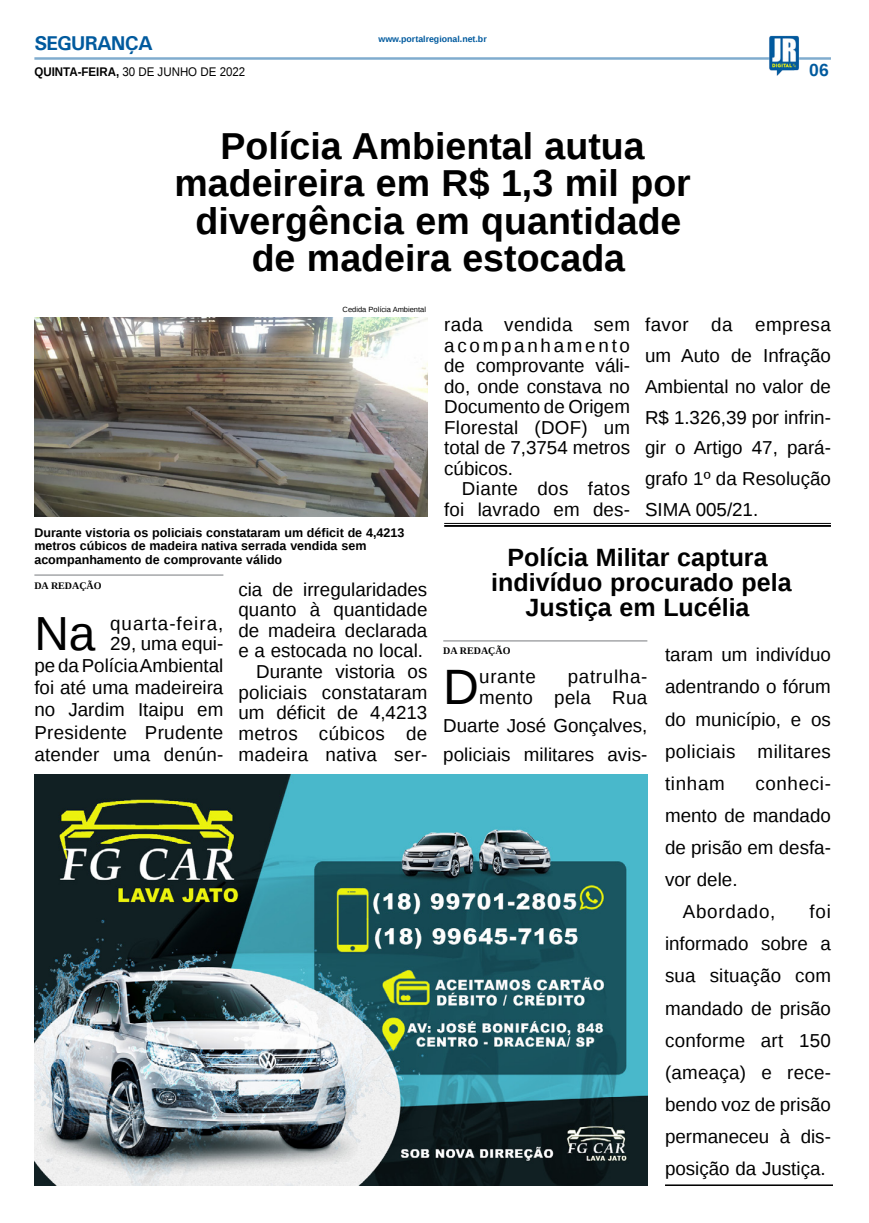
<style>
.page{position:relative;width:869px;height:1223px;background:#fff}
.page>*{position:absolute;margin:0;border:0;box-sizing:border-box;transform-origin:0 0}
.MATÉRIA{font:49.62px "Liberation Sans";color:#000}
.MATÉRIA-2{font:47.88px "Liberation Sans";color:#000}
.TÍTULO{font:700 37.5px "Liberation Sans";color:#000}
.TÍTULO-2{font:700 25px/25px "Liberation Sans";color:#000;text-align:center}
.TITULO_PG{font:700 20px "Univers";letter-spacing:-.04em;color:#005a9e}
.MATÉRIA-3{font:18.75px/32.1px "Liberation Sans";color:#000;text-align:justify}
.MATÉRIA-4{font:18.75px/20px "Liberation Sans";letter-spacing:.055em;color:#000}
.MATÉRIA-5{font:18.75px/21.2px "Liberation Sans";letter-spacing:.02em;color:#000;text-align:right}
.MATÉRIA-6{font:18.75px "Liberation Sans";letter-spacing:.04em;color:#000}
.TÍTULO-3{font:700 17.5px "Liberation Sans";color:#005a9e}
.LEGENDA{font:700 12.5px/13.8px "Liberation Sans";color:#000}
.DATA_PG{font:12.5px "Liberation Sans";color:#000;scale:.92 1}
.CRÉDITO_NOME{font:700 10px "Liberation Serif";color:#000}
.DATA_PG-2{font:700 8.75px "Liberation Sans";color:#005a9e}
.CRÉDITO_FOTO{font:7.5px "Liberation Sans";color:#000}
.s1{font-weight:700}
</style>
<div class="page">
<hr style="left:34px;top:57px;width:796px;height:3px;background:#005a9e">
<img style="left:768px;top:36px;width:30px;height:40px">
<hr style="left:664px;top:1184px;width:168px;height:1px;background:#000">
<hr style="left:664px;top:1185px;width:168px;height:1px;background:#000">
<img style="left:34px;top:775px;width:613px;height:410px">
<img style="left:34px;top:317px;width:393px;height:199px">
<hr style="left:34px;top:574px;width:189px;height:1px;background:#939598">
<hr style="left:444px;top:523px;width:386px;height:1px;background:#000">
<hr style="left:444px;top:525px;width:386px;height:2px;background:#000">
<hr style="left:443px;top:640px;width:204px;height:1px;background:#939598">
<p class="TITULO_PG" style="left:34px;top:31px;width:120px">SEGURANÇA</p>
<p class="DATA_PG" style="left:34px;top:65px;width:230px"><span class="s1">QUINTA-FEIRA,</span> 30 DE JUNHO DE 2022</p>
<p class="DATA_PG-2" style="left:378px;top:33px;width:110px">www.portalregional.net.br</p>
<p class="TÍTULO" style="left:220px;top:120px;width:425px">Polícia Ambiental autua</p>
<p class="TÍTULO" style="left:174px;top:157px;width:517px">madeireira em R$ 1,3 mil por</p>
<p class="TÍTULO" style="left:195px;top:195px;width:487px">divergência em quantidade</p>
<p class="TÍTULO" style="left:251px;top:232px;width:375px">de madeira estocada</p>
<p class="CRÉDITO_FOTO" style="left:342px;top:305px;width:85px">Cedida Polícia Ambiental</p>
<p class="TÍTULO-3" style="left:808px;top:58px;width:21px">06</p>
<p class="MATÉRIA-3" style="left:444px;top:315px;width:187px;line-height:20.5px">rada vendida sem acompanhamento de comprovante váli&shy;do, onde constava no Documento de Origem Florestal (DOF) um total de 7,3754 metros cúbicos.</p>
<p class="MATÉRIA-3" style="left:444px;top:479px;width:187px;line-height:20.5px;text-align:right">Diante dos fatos foi lavrado em des-</p>
<p class="MATÉRIA-3" style="left:644px;top:310px;width:187px;line-height:30.8px">favor da empresa um Auto de Infração Ambiental no valor de R$ 1.326,39 por infrin&shy;gir o Artigo 47, pará&shy;grafo 1º da Resolução SIMA 005/21.</p>
<p class="LEGENDA" style="left:34px;top:525px;width:371px">Durante vistoria os policiais constataram um déficit de 4,4213 metros cúbicos de madeira nativa serrada vendida sem</p>
<p class="LEGENDA" style="left:34px;top:553px;width:249px">acompanhamento de comprovante válido</p>
<p class="TÍTULO-2" style="left:507px;top:544px;width:261px">Polícia Militar captura</p>
<p class="TÍTULO-2" style="left:491px;top:569px;width:302px">indivíduo procurado pela<br>Justiça em Lucélia</p>
<p class="CRÉDITO_NOME" style="left:443px;top:644px;width:69px">DA REDAÇÃO</p>
<p class="MATÉRIA" style="left:443px;top:659px;width:37px">D</p>
<p class="MATÉRIA-3" style="left:479px;top:661px;width:58px">urante</p>
<p class="CRÉDITO_NOME" style="left:34px;top:578px;width:69px">DA REDAÇÃO</p>
<p class="MATÉRIA-2" style="left:34px;top:606px;width:63px">Na</p>
<p class="MATÉRIA-4" style="left:110px;top:614px;width:115px">quarta-feira,<br>29, uma equi-</p>
<p class="MATÉRIA-3" style="left:34px;top:655px;width:190px;line-height:22px">pe da Polícia Ambiental foi até uma madeireira no Jardim Itaipu em Presidente Prudente atender uma denún-</p>
<p class="MATÉRIA-3" style="left:238px;top:579px;width:190px;line-height:20.6px">cia de irregularidades quanto à quantidade de madeira declarada e a estocada no local.</p>
<p class="MATÉRIA-3" style="left:238px;top:662px;width:190px;line-height:20.6px;text-indent:18px">Durante vistoria os policiais constataram um déficit de 4,4213 metros cúbicos de madeira nativa ser-</p>
<p class="MATÉRIA-3" style="left:664px;top:639px;width:167px">taram um indivíduo adentrando o fórum do município, e os policiais militares tinham</p>
<p class="MATÉRIA-5" style="left:479px;top:666px;width:170px">patrulha-<br>mento pela Rua</p>
<p class="MATÉRIA-3" style="left:443px;top:712px;width:205px;line-height:28.2px">Duarte José Gonçalves, policiais militares avis-</p>
<p class="MATÉRIA-3" style="left:664px;top:768px;width:167px;text-indent:90px">conheci&shy;mento de mandado de prisão em desfa&shy;vor dele.</p>
<p class="MATÉRIA-6" style="left:682px;top:901px;width:94px">Abordado,</p>
<p class="MATÉRIA-3" style="left:664px;top:896px;width:167px;text-indent:144px">foi informado sobre a sua situação com mandado de prisão conforme art 150 (ameaça) e rece&shy;bendo voz de prisão permaneceu à dis&shy;posição da Justiça.</p>
</div>
